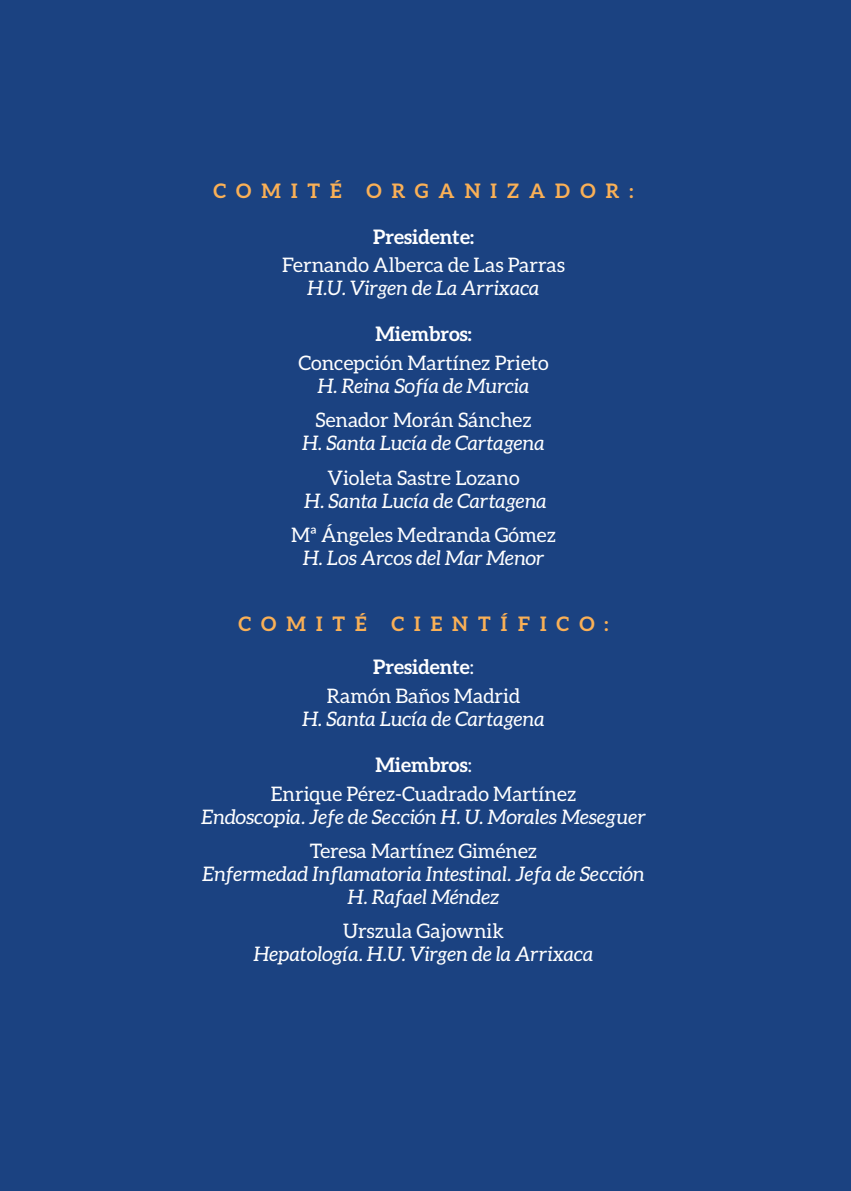
<style>
.page{position:relative;width:851px;height:1191px;background:#fff}
.page>*{position:absolute;margin:0;border:0;box-sizing:border-box;transform-origin:0 0}
.t1{font:italic 20px/23px "Aleo";color:#fff;text-align:center}
.t2{font:20px "Aleo";color:#fff}
.t3{font:700 20px "Aleo";color:#fff}
.info{font:700 20px "Aleo";letter-spacing:.5em;color:#fab056}
.s1{font-weight:400}
</style>
<div class="page">
<div style="left:0;top:0;width:850px;height:1191px;background:#1b4281"></div>
<p class="info" style="left:213px;top:179px;width:421px">COMITÉ ORGANIZADOR:</p>
<p class="t3" style="left:373px;top:225px;width:102px">Presidente:</p>
<p class="t2" style="left:282px;top:254px;width:284px">Fernando Alberca de Las Parras</p>
<p class="t1" style="left:307px;top:276px;width:233px">H.U. Virgen de La Arrixaca</p>
<p class="t3" style="left:375px;top:322px;width:98px">Miembros:</p>
<p class="t2" style="left:298px;top:351px;width:252px">Concepción Martínez Prieto</p>
<p class="t1" style="left:317px;top:374px;width:213px">H. Reina Sofía de Murcia</p>
<p class="t2" style="left:315px;top:409px;width:217px">Senador Morán Sánchez</p>
<p class="t1" style="left:302px;top:431px;width:244px">H. Santa Lucía de Cartagena</p>
<p class="t2" style="left:327px;top:466px;width:193px">Violeta Sastre Lozano</p>
<p class="t1" style="left:304px;top:489px;width:244px">H. Santa Lucía de Cartagena</p>
<p class="t2" style="left:291px;top:523px;width:266px">Mª Ángeles Medranda Gómez</p>
<p class="t1" style="left:303px;top:546px;width:242px">H. Los Arcos del Mar Menor</p>
<p class="info" style="left:238px;top:612px;width:371px">COMITÉ CIENTÍFICO:</p>
<p class="t3" style="left:373px;top:655px;width:102px">Presidente<span class="s1">:</span></p>
<p class="t2" style="left:327px;top:684px;width:195px">Ramón Baños Madrid</p>
<p class="t1" style="left:302px;top:707px;width:244px">H. Santa Lucía de Cartagena</p>
<p class="t3" style="left:375px;top:753px;width:98px">Miembros<span class="s1">:</span></p>
<p class="t2" style="left:271px;top:782px;width:307px">Enrique Pérez-Cuadrado Martínez</p>
<p class="t1" style="left:201px;top:804px;width:445px">Endoscopia. Jefe de Sección H. U. Morales Meseguer</p>
<p class="t2" style="left:310px;top:839px;width:229px">Teresa Martínez Giménez</p>
<p class="t1" style="left:202px;top:862px;width:443px">Enfermedad Inflamatoria Intestinal. Jefa de Sección<br>H. Rafael Méndez</p>
<p class="t2" style="left:343px;top:920px;width:162px">Urszula Gajownik</p>
<p class="t1" style="left:254px;top:942px;width:341px">Hepatología. H.U. Virgen de la Arrixaca</p>
</div>
